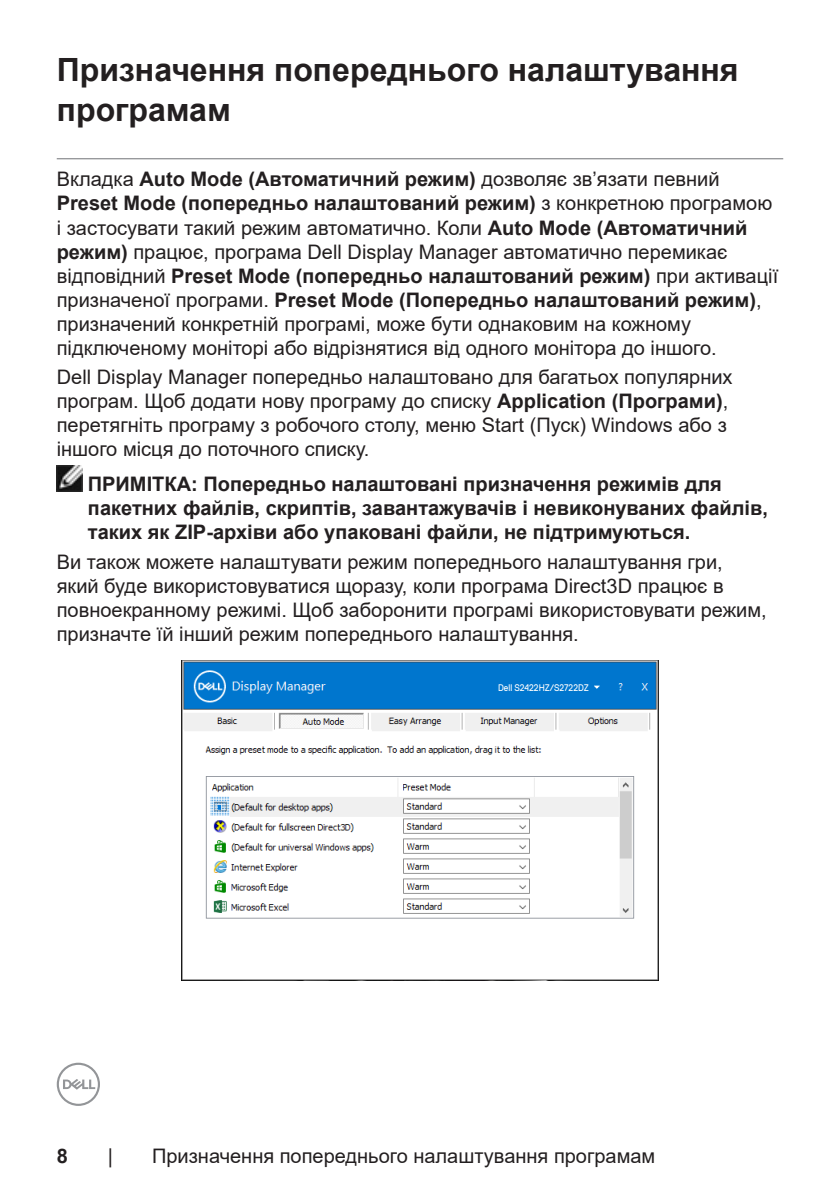
<style>
.page{position:relative;width:840px;height:1191px;background:#fff}
.page>*{position:absolute;margin:0;border:0;box-sizing:border-box;transform-origin:0 0}
.t1{font:700 32px/40px "Arial";color:#231f20}
.t2{font:20px/24px "Arial";color:#231f20}
.t3{font:700 20px/24px "Arial";color:#231f20}
.t4{font:9.6px "Dell Replica";color:#fff;scale:.9 1}
.s1{font-weight:700}
</style>
<div class="page">
<svg style="left:57px;top:1062px;width:43px;height:44px"></svg>
<hr style="left:57px;top:158px;width:725px;height:1px;background:#939598">
<img style="left:57px;top:466px;width:25px;height:25px">
<img style="left:182px;top:661px;width:475px;height:320px">
<div style="left:529px;top:680px;width:60px;height:12px;background:#0076ce"></div>
<h1 class="t1" style="left:57px;top:51px;width:683px">Призначення попереднього налаштування програмам</h1>
<p class="t2" style="left:57px;top:167px;width:722px">Вкладка <span class="s1">Auto Mode (Автоматичний режим)</span> дозволяє зв’язати певний <span class="s1">Preset Mode (попередньо налаштований режим)</span> з конкретною програмою і застосувати такий режим автоматично. Коли <span class="s1">Auto Mode (Автоматичний режим)</span> працює, програма Dell Display Manager автоматично перемикає відповідний <span class="s1">Preset Mode (попередньо налаштований режим)</span> при активації призначеної програми. <span class="s1">Preset Mode (Попередньо налаштований режим)</span>, призначений конкретній програмі, може бути однаковим на кожному підключеному моніторі або відрізнятися від одного монітора до іншого.</p>
<p class="t2" style="left:57px;top:365px;width:677px">Dell Display Manager попередньо налаштовано для багатьох популярних програм. Щоб додати нову програму до списку <span class="s1">Application (Програми)</span>, перетягніть програму з робочого столу, меню Start (Пуск) Windows або з іншого місця до поточного списку.</p>
<p class="t3" style="left:88px;top:472px;width:681px">ПРИМІТКА: Попередньо налаштовані призначення режимів для пакетних файлів, скриптів, завантажувачів і невиконуваних файлів, таких як ZIP-архіви або упаковані файли, не підтримуються.</p>
<p class="t2" style="left:57px;top:550px;width:711px">Ви також можете налаштувати режим попереднього налаштування гри, який буде використовуватися щоразу, коли програма Direct3D працює в повноекранному режимі. Щоб заборонити програмі використовувати режим, призначте їй інший режим попереднього налаштування.</p>
<p class="t4" style="left:498px;top:682px;width:102px">Dell S2422HZ/S2722DZ</p>
<p class="t3" style="left:57px;top:1143px;width:13px">8</p>
<p class="t2" style="left:108px;top:1143px;width:7px">|</p>
<p class="t2" style="left:152px;top:1143px;width:504px">Призначення попереднього налаштування програмам</p>
</div>
